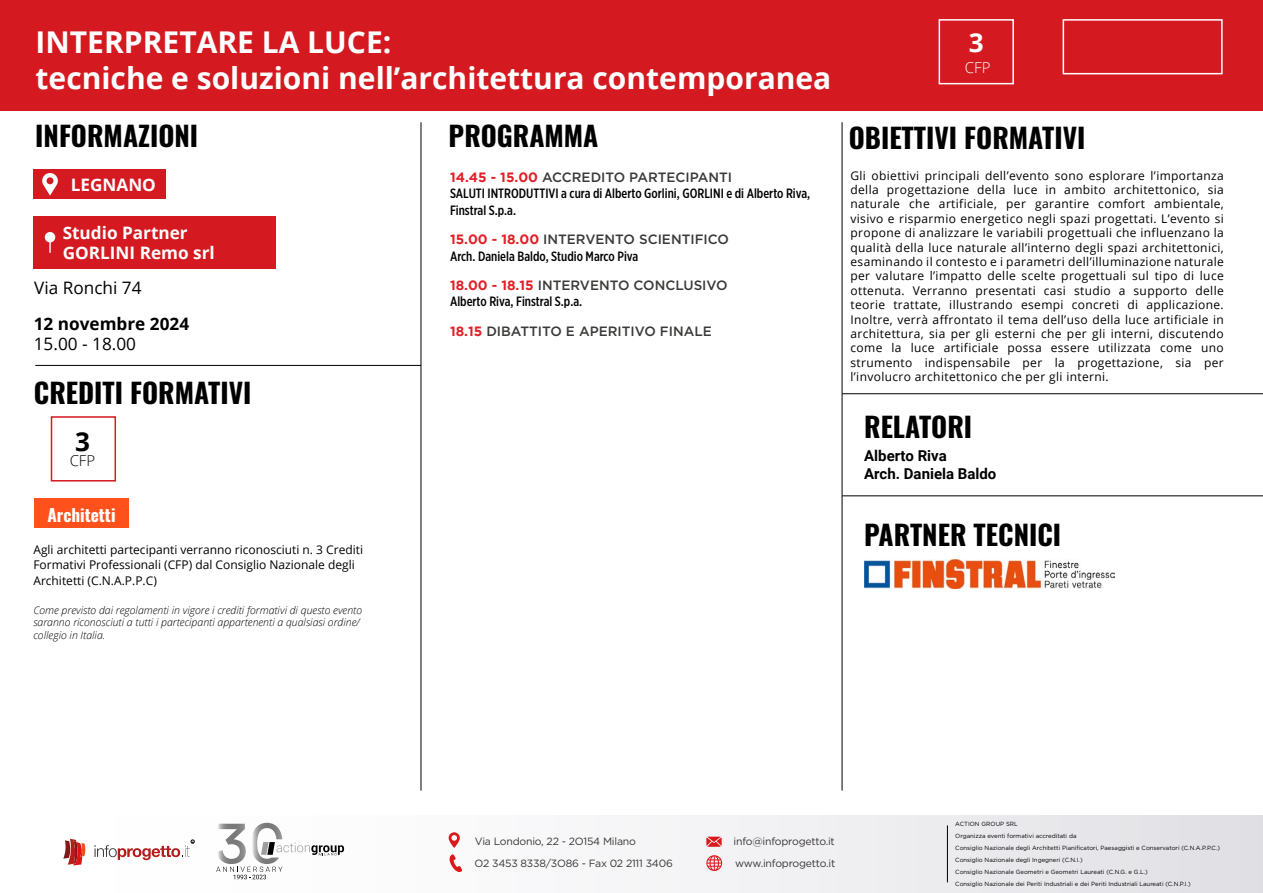
<style>
.page{position:relative;width:1263px;height:893px;background:#fff}
.page>*{position:absolute;margin:0;border:0;box-sizing:border-box;transform-origin:0 0}
.t1{font:700 30px/36px "Open Sans";color:#fff}
.t2{font:700 27.6px "Oswald";color:#000}
.t3{font:700 26.1px "Open Sans";color:#000}
.t4{font:700 26.1px "Open Sans";color:#fff}
.t5{font:500 19.95px "Gotham";letter-spacing:-.01em;color:#fff}
.t6{font:700 17.1px/20.5px "Open Sans";color:#fff}
.t7{font:17.1px "Open Sans";color:#000}
.t8{font:700 17.1px "Open Sans";color:#000}
.t9{font:700 17.1px "Oswald";color:#fff}
.t10{font:700 15px/18px "Roboto";color:#000}
.t11{font:300 15px "Open Sans";color:#000}
.t12{font:300 15px "Open Sans";color:#fff}
.t13{font:500 13.5px/16.5px "Gotham X Narrow";color:#000}
.t14{font:500 13.5px "Gotham";color:#3a3a39}
.t15{font:12px/14.4px "Open Sans";color:#000}
.t16{font:italic 300 10.5px/12.6px "Open Sans";color:#000}
.t17{font:10.5px "Gotham";letter-spacing:-.02em;color:#393535}
.t18{font:6px/12px "Gotham";color:#000}
.s1{font-weight:700;color:#e12027}
</style>
<div class="page">
<div style="left:0;top:815px;width:1263px;height:78px;background:linear-gradient(to right,#fff,#e3e3e7)"></div>
<svg style="left:449px;top:854px;width:13px;height:18px"></svg>
<svg style="left:706px;top:855px;width:16px;height:16px"></svg>
<svg style="left:706px;top:837px;width:16px;height:10px"></svg>
<svg style="left:449px;top:832px;width:11px;height:16px"></svg>
<hr style="left:947px;top:825px;width:1px;height:57px;background:#000">
<div style="left:0;top:0;width:1263px;height:111px;background:#d41a20"></div>
<hr style="left:421px;top:122px;width:1px;height:669px;background:#000">
<hr style="left:842px;top:122px;width:1px;height:669px;background:#000">
<div style="left:33px;top:169px;width:133px;height:30px;background:#d41a20"></div>
<div style="left:33px;top:217px;width:243px;height:52px;background:#d41a20"></div>
<div style="left:34px;top:498px;width:95px;height:30px;background:#ff511c"></div>
<svg style="left:42px;top:173px;width:16px;height:23px"></svg>
<div style="left:45px;top:232px;width:10px;height:10px;background:#fff;border-radius:5px"></div>
<div style="left:51px;top:416px;width:65px;height:65px;border:2px solid #d41a20"></div>
<hr style="left:35px;top:365px;width:386px;height:1px;background:#000">
<hr style="left:842px;top:496px;width:421px;height:1px;background:#000">
<hr style="left:842px;top:393px;width:421px;height:1px;background:#000">
<div style="left:938px;top:19px;width:76px;height:65px;border:2px solid #fff"></div>
<div style="left:1062px;top:19px;width:160px;height:55px;border:2px solid #fff"></div>
<svg style="left:63px;top:839px;width:24px;height:26px"></svg>
<svg style="left:95px;top:840px;width:99px;height:20px"></svg>
<svg style="left:216px;top:823px;width:128px;height:56px"></svg>
<img style="left:864px;top:560px;width:250px;height:28px">
<h1 class="t1" style="left:36px;top:23px;width:797px">INTERPRETARE LA LUCE:<br>tecniche e soluzioni nell’architettura contemporanea</h1>
<h2 class="t2" style="left:35px;top:122px;width:164px">INFORMAZIONI</h2>
<h2 class="t2" style="left:449px;top:122px;width:151px">PROGRAMMA</h2>
<h2 class="t2" style="left:849px;top:123px;width:238px">OBIETTIVI FORMATIVI</h2>
<h3 class="t4" style="left:969px;top:24px;width:16px">3</h3>
<p class="t12" style="left:965px;top:57px;width:27px">CFP</p>
<h3 class="t5" style="left:562px;top:56px;width:141px">PROGRAMMA</h3>
<h3 class="t6" style="left:71px;top:174px;width:87px">LEGNANO</h3>
<h3 class="t6" style="left:63px;top:222px;width:153px">Studio Partner<br>GORLINI Remo srl</h3>
<h3 class="t7" style="left:34px;top:276px;width:109px">Via Ronchi 74</h3>
<h3 class="t8" style="left:34px;top:311px;width:157px">12 novembre 2024</h3>
<h3 class="t7" style="left:34px;top:332px;width:104px">15.00 - 18.00</h3>
<h2 class="t2" style="left:34px;top:378px;width:219px">CREDITI FORMATIVI</h2>
<h3 class="t3" style="left:75px;top:423px;width:16px">3</h3>
<p class="t11" style="left:70px;top:451px;width:27px">CFP</p>
<h3 class="t9" style="left:47px;top:506px;width:70px">Architetti</h3>
<p class="t15" style="left:33px;top:542px;width:331px">Agli architetti partecipanti verranno riconosciuti n. 3 Crediti<br>Formativi Professionali (CFP) dal Consiglio Nazionale degli</p>
<p class="t15" style="left:33px;top:573px;width:125px">Architetti (C.N.A.P.P.C)</p>
<p class="t16" style="left:33px;top:603px;width:330px">Come previsto dai regolamenti in vigore i crediti formativi di questo evento saranno riconosciuti a tutti i partecipanti appartenenti a qualsiasi ordine/ collegio in Italia.</p>
<p class="t14" style="left:450px;top:168px;width:284px"><span class="s1">14.45 - 15.00</span> ACCREDITO PARTECIPANTI</p>
<p class="t13" style="left:450px;top:185px;width:362px">SALUTI INTRODUTTIVI a cura di Alberto Gorlini, GORLINI e di Alberto Riva,<br>Finstral S.p.a.</p>
<p class="t14" style="left:450px;top:230px;width:280px"><span class="s1">15.00 - 18.00</span> INTERVENTO SCIENTIFICO</p>
<p class="t13" style="left:450px;top:247px;width:190px">Arch. Daniela Baldo, Studio Marco Piva</p>
<p class="t14" style="left:450px;top:276px;width:279px"><span class="s1">18.00 - 18.15</span> INTERVENTO CONCLUSIVO</p>
<p class="t13" style="left:450px;top:293px;width:134px">Alberto Riva, Finstral S.p.a.</p>
<p class="t14" style="left:450px;top:322px;width:263px"><span class="s1">18.15</span> DIBATTITO E APERITIVO FINALE</p>
<p class="t15" style="left:850px;top:168px;width:375px;text-align:justify">Gli obiettivi principali dell’evento sono esplorare l’importanza della progettazione della luce in ambito architettonico, sia naturale che artificiale, per garantire comfort ambientale, visivo e risparmio energetico negli spazi progettati. L’evento si propone di analizzare le variabili progettuali che influenzano la qualità della luce naturale all’interno degli spazi architettonici, esaminando il contesto e i parametri dell’illuminazione naturale per valutare l’impatto delle scelte progettuali sul tipo di luce ottenuta. Verranno presentati casi studio a supporto delle teorie trattate, illustrando esempi concreti di applicazione.<br>Inoltre, verrà affrontato il tema dell’uso della luce artificiale in architettura, sia per gli esterni che per gli interni, discutendo come la luce artificiale possa essere utilizzata come uno strumento indispensabile per la progettazione, sia per l’involucro architettonico che per gli interni.</p>
<h2 class="t2" style="left:864px;top:412px;width:109px">RELATORI</h2>
<p class="t10" style="left:864px;top:446px;width:134px">Alberto Riva<br>Arch. Daniela Baldo</p>
<h2 class="t2" style="left:864px;top:520px;width:199px">PARTNER TECNICI</h2>
<p class="t17" style="left:475px;top:834px;width:163px">Via Londonio, 22 - 2O154 Milano</p>
<p class="t17" style="left:734px;top:835px;width:103px">info@infoprogetto.it</p>
<p class="t17" style="left:474px;top:857px;width:200px">O2 3453 8338/3O86 - Fax 02 2111 3406</p>
<p class="t17" style="left:735px;top:856px;width:102px">www.infoprogetto.it</p>
<p class="t18" style="left:955px;top:817px;width:266px">ACTION GROUP SRL<br>Organizza eventi formativi accreditati da<br>Consiglio Nazionale degli Architetti Pianificatori, Paesaggisti e Conservatori (C.N.A.P.P.C.)<br>Consiglio Nazionale degli Ingegneri (C.N.I.)<br>Consiglio Nazionale Geometri e Geometri Laureati (C.N.G. e G.L.)<br>Consiglio Nazionale dei Periti Industriali e dei Periti Industriali Laureati (C.N.P.I.)</p>
</div>
